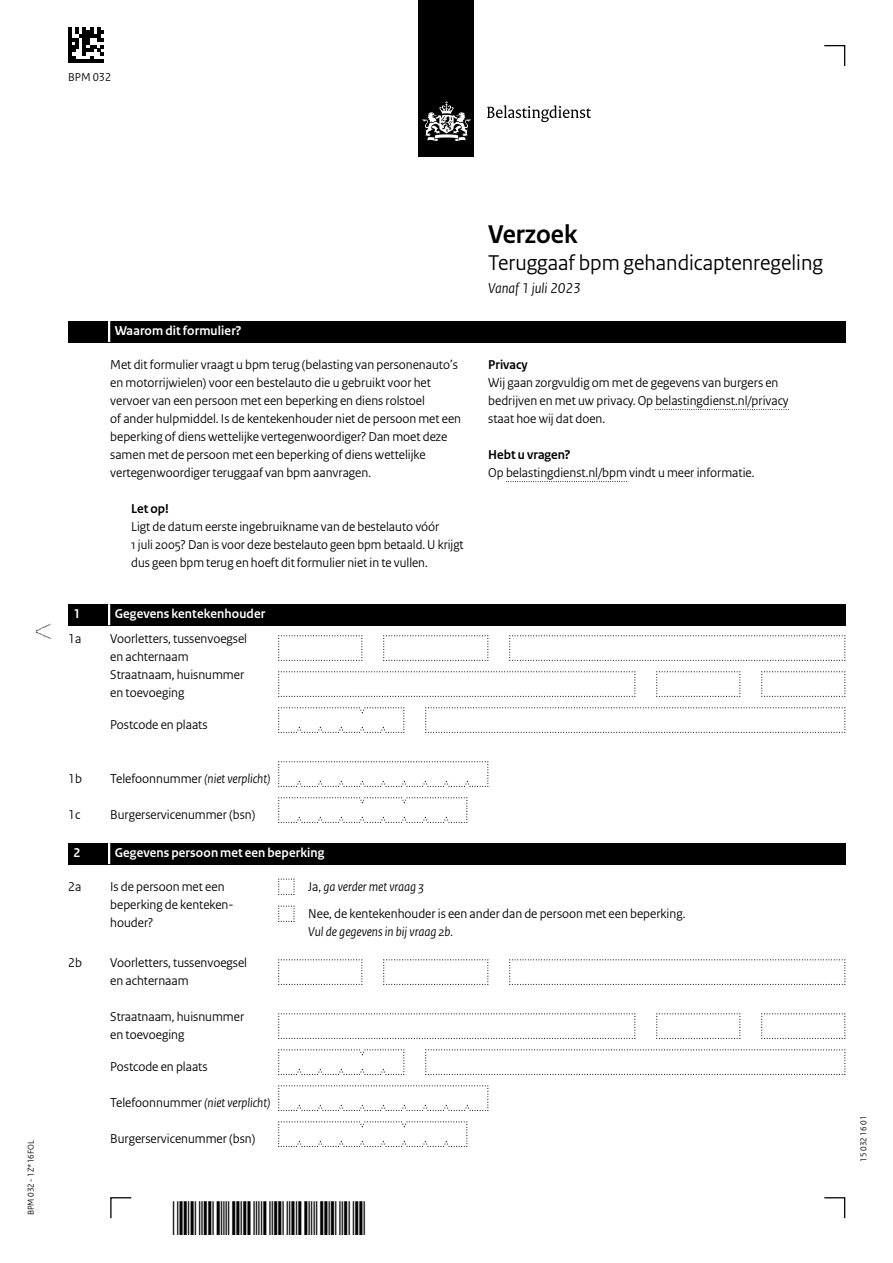
<style>
.page{position:relative;width:893px;height:1263px;background:#fff}
.page>*{position:absolute;margin:0;border:0;box-sizing:border-box;transform-origin:0 0}
.Documenttitel{font:700 27px "Rijksoverheid Sans Heading";color:#000}
.Documenttitel-2{font:22.5px "Rijksoverheid Sans Heading";color:#000}
.Onderwerp{font:italic 15px "Rijksoverheid Sans Heading";color:#000}
.Gebruiksaanwijzing{font:13.5px/18px "Rijksoverheid Sans Heading";color:#000}
.Vraag_geen_inspring_niet_op_stramien{font:13.5px/18px "Rijksoverheid Sans Heading";color:#000}
.Vraag_Nummer_12{font:13.5px/18px "Rijksoverheid Sans Heading";color:#000}
.Vraag_12{font:13.5px/18px "Rijksoverheid Sans Heading";color:#000}
.Vraag_Nummer{font:italic 13.5px "Rijksoverheid Sans Heading";color:#000}
.Vraag_Nummer-2{font:13.5px "Rijksoverheid Sans Heading";color:#000}
.KOP_B_Nummer{font:700 13.5px "Rijksoverheid Sans Heading";letter-spacing:.01em;color:#fff}
.Vraag{font:13.5px "Rijksoverheid Sans Heading";color:#000}
.KOP_D_Nummer{font:700 13.5px "Rijksoverheid Sans Heading";letter-spacing:.01em;color:#fff}
.Vraag_geen_inspring_niet_op_stramien-2{font:italic 13.5px "Rijksoverheid Sans Heading";color:#000}
.Tussenkop{font:700 13.5px "Rijksoverheid Sans Heading";color:#000}
.Tussenkop_Let_op{font:700 13.5px "Rijksoverheid Sans Heading";color:#000}
.t1{font:12px "Rijksoverheid Sans Heading";color:#000}
.t2{font:9px "Rijksoverheid Sans Heading";color:#000}
.s1{font-style:normal}
.s2{font-style:italic}
</style>
<div class="page">
<svg style="left:36px;top:624px;width:15px;height:15px"></svg>
<div style="left:419px;top:0;width:55px;height:157px;background:#000"></div>
<svg style="left:423px;top:101px;width:47px;height:40px"></svg>
<svg style="left:487px;top:105px;width:104px;height:17px"></svg>
<svg style="left:824px;top:1197px;width:22px;height:22px"></svg>
<svg style="left:110px;top:1197px;width:22px;height:22px"></svg>
<svg style="left:824px;top:45px;width:22px;height:21px"></svg>
<svg style="left:68px;top:27px;width:36px;height:36px"></svg>
<svg style="left:278px;top:635px;width:85px;height:26px"></svg>
<svg style="left:383px;top:635px;width:106px;height:26px"></svg>
<svg style="left:509px;top:635px;width:337px;height:26px"></svg>
<svg style="left:278px;top:671px;width:358px;height:26px"></svg>
<svg style="left:656px;top:671px;width:85px;height:26px"></svg>
<svg style="left:761px;top:671px;width:85px;height:26px"></svg>
<svg style="left:278px;top:707px;width:127px;height:26px"></svg>
<svg style="left:425px;top:707px;width:421px;height:26px"></svg>
<svg style="left:278px;top:761px;width:211px;height:26px"></svg>
<svg style="left:278px;top:797px;width:190px;height:26px"></svg>
<svg style="left:278px;top:878px;width:17px;height:17px"></svg>
<svg style="left:278px;top:905px;width:17px;height:17px"></svg>
<svg style="left:278px;top:959px;width:85px;height:26px"></svg>
<svg style="left:383px;top:959px;width:106px;height:26px"></svg>
<svg style="left:509px;top:959px;width:337px;height:26px"></svg>
<svg style="left:278px;top:1013px;width:358px;height:26px"></svg>
<svg style="left:656px;top:1013px;width:85px;height:26px"></svg>
<svg style="left:761px;top:1013px;width:85px;height:26px"></svg>
<svg style="left:278px;top:1049px;width:127px;height:26px"></svg>
<svg style="left:425px;top:1049px;width:421px;height:26px"></svg>
<svg style="left:278px;top:1085px;width:211px;height:26px"></svg>
<svg style="left:278px;top:1121px;width:190px;height:26px"></svg>
<div style="left:68px;top:321px;width:777px;height:21px;background:#000"></div>
<hr style="left:108px;top:321px;width:2px;height:21px;background:#fff">
<svg style="left:655px;top:409px;width:134px;height:1px"></svg>
<svg style="left:506px;top:481px;width:121px;height:1px"></svg>
<div style="left:68px;top:604px;width:777px;height:21px;background:#000"></div>
<hr style="left:108px;top:604px;width:2px;height:21px;background:#fff">
<div style="left:68px;top:843px;width:777px;height:21px;background:#000"></div>
<hr style="left:108px;top:843px;width:2px;height:21px;background:#fff">
<p class="t1" style="left:68px;top:70px;width:44px">BPM 032</p>
<p class="t2" style="left:26px;top:1215px;width:76px;rotate:-90deg">BPM 032 - 1Z*16FOL</p>
<h2 class="KOP_B_Nummer" style="left:115px;top:323px;width:128px">Waarom dit formulier?</h2>
<p class="Gebruiksaanwijzing" style="left:110px;top:356px;width:352px">Met dit formulier vraagt u bpm terug (belasting van personenauto’s en motorrijwielen) voor een bestelauto die u gebruikt voor het vervoer van een persoon met een beperking en diens rolstoel<br>of ander hulpmiddel. Is de kentekenhouder niet de persoon met een beperking of diens wettelijke vertegenwoordiger? Dan moet deze samen met de persoon met een beperking of diens wettelijke vertegenwoordiger teruggaaf van bpm aanvragen.</p>
<h3 class="Tussenkop_Let_op" style="left:131px;top:501px;width:39px">Let op!</h3>
<p class="Gebruiksaanwijzing" style="left:131px;top:518px;width:334px">Ligt de datum eerste ingebruikname van de bestelauto vóór<br>1 juli 2005? Dan is voor deze bestelauto geen bpm betaald. U krijgt dus geen bpm terug en hoeft dit formulier niet in te vullen.</p>
<h2 class="KOP_D_Nummer" style="left:73px;top:606px;width:8px">1</h2>
<h2 class="KOP_D_Nummer" style="left:115px;top:606px;width:152px">Gegevens kentekenhouder</h2>
<p class="Vraag_Nummer_12" style="left:68px;top:630px;width:15px">1a</p>
<p class="Vraag_Nummer_12" style="left:110px;top:630px;width:138px">Voorletters, tussenvoegsel en achternaam</p>
<p class="Vraag_12" style="left:110px;top:666px;width:135px">Straatnaam, huisnummer en toevoeging</p>
<p class="Vraag" style="left:110px;top:717px;width:99px">Postcode en plaats</p>
<h1 class="Documenttitel" style="left:488px;top:219px;width:91px">Verzoek</h1>
<h1 class="Documenttitel-2" style="left:488px;top:250px;width:336px">Teruggaaf bpm gehandicaptenregeling</h1>
<p class="Onderwerp" style="left:488px;top:279px;width:94px">Vanaf 1 juli 2023</p>
<h3 class="Tussenkop" style="left:488px;top:357px;width:41px">Privacy</h3>
<p class="Gebruiksaanwijzing" style="left:488px;top:374px;width:302px">Wij gaan zorgvuldig om met de gegevens van burgers en bedrijven en met uw privacy. Op belastingdienst.nl/privacy staat hoe wij dat doen.</p>
<h3 class="Tussenkop" style="left:488px;top:447px;width:84px">Hebt u vragen?</h3>
<p class="Gebruiksaanwijzing" style="left:488px;top:464px;width:268px">Op belastingdienst.nl/bpm vindt u meer informatie.</p>
<p class="Vraag_Nummer-2" style="left:68px;top:771px;width:15px">1b</p>
<p class="Vraag_Nummer" style="left:110px;top:771px;width:162px"><span class="s1">Telefoonnummer</span> (niet verplicht)</p>
<p class="Vraag_Nummer-2" style="left:68px;top:807px;width:14px">1c</p>
<p class="Vraag_Nummer-2" style="left:110px;top:807px;width:146px">Burgerservicenummer (bsn)</p>
<h2 class="KOP_B_Nummer" style="left:74px;top:845px;width:8px">2</h2>
<h2 class="KOP_B_Nummer" style="left:115px;top:845px;width:211px">Gegevens persoon met een beperking</h2>
<p class="Gebruiksaanwijzing" style="left:68px;top:878px;width:15px">2a</p>
<p class="Gebruiksaanwijzing" style="left:110px;top:878px;width:123px">Is de persoon met een beperking de kenteken&shy;houder?</p>
<p class="Vraag_geen_inspring_niet_op_stramien-2" style="left:308px;top:879px;width:117px"><span class="s1">Ja,</span> ga verder met vraag 3</p>
<p class="Vraag_geen_inspring_niet_op_stramien" style="left:308px;top:905px;width:379px">Nee, de kentekenhouder is een ander dan de persoon met een beperking.<br><span class="s2">Vul de gegevens in bij vraag 2b.</span></p>
<p class="Vraag_Nummer_12" style="left:68px;top:954px;width:15px">2b</p>
<p class="Vraag_Nummer_12" style="left:110px;top:954px;width:138px">Voorletters, tussenvoegsel en achternaam</p>
<p class="Vraag_12" style="left:110px;top:1008px;width:135px">Straatnaam, huisnummer en toevoeging</p>
<p class="Vraag" style="left:110px;top:1059px;width:99px">Postcode en plaats</p>
<p class="Vraag_Nummer" style="left:110px;top:1095px;width:162px"><span class="s1">Telefoonnummer</span> (niet verplicht)</p>
<p class="Vraag_Nummer-2" style="left:110px;top:1131px;width:146px">Burgerservicenummer (bsn)</p>
<p class="t2" style="left:858px;top:1161px;width:47px;rotate:-90deg">15 032 16 01</p>
</div>
